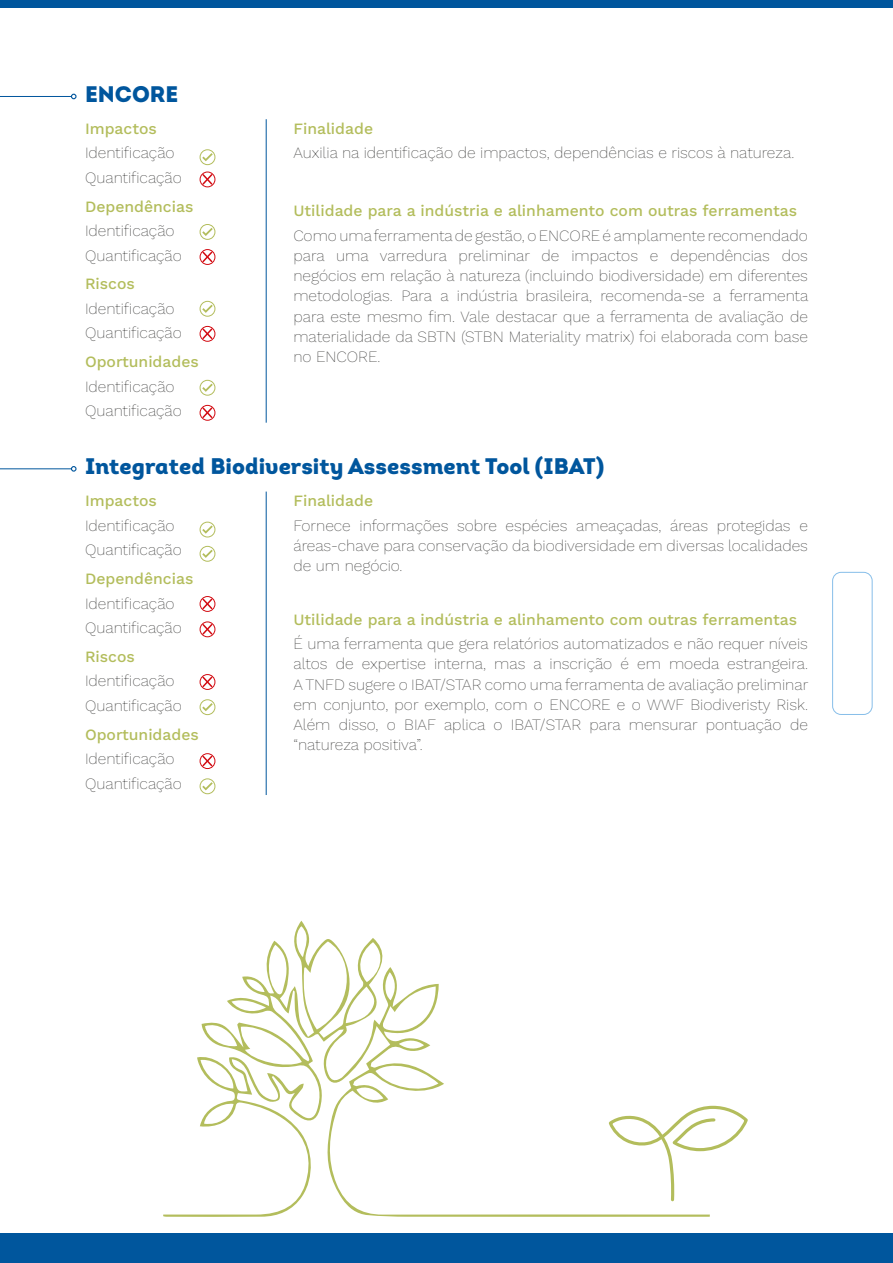
<style>
.page{position:relative;width:893px;height:1263px;background:#fff}
.page>*{position:absolute;margin:0;border:0;box-sizing:border-box;transform-origin:0 0}
.t1{font:22.5px "Intro Black Alt";color:#00569d}
.t2{font:200 15.75px/20.2px "Work Sans";color:#3c3c3b}
.t3{font:500 15.75px "Work Sans";color:#b3bd5c}
</style>
<div class="page">
<div style="left:832px;top:572px;width:40px;height:143px;border:1px solid #87bee9;border-radius:9px"></div>
<div style="left:0;top:0;width:893px;height:7px;background:#00569d"></div>
<div style="left:0;top:1233px;width:893px;height:30px;background:#00569d"></div>
<hr style="left:0;top:96px;width:71px;height:1px;background:#00569d">
<svg style="left:71px;top:94px;width:6px;height:5px"></svg>
<hr style="left:0;top:468px;width:71px;height:1px;background:#00569d">
<svg style="left:71px;top:466px;width:6px;height:6px"></svg>
<svg style="left:202px;top:153px;width:11px;height:8px"></svg>
<div style="left:200px;top:150px;width:15px;height:15px;border:1px solid #b3bd5c;border-radius:50%"></div>
<svg style="left:202px;top:525px;width:11px;height:9px"></svg>
<div style="left:200px;top:522px;width:15px;height:15px;border:1px solid #b3bd5c;border-radius:50%"></div>
<svg style="left:202px;top:550px;width:11px;height:8px"></svg>
<div style="left:200px;top:546px;width:15px;height:15px;border:1px solid #b3bd5c;border-radius:50%"></div>
<svg style="left:202px;top:228px;width:11px;height:8px"></svg>
<div style="left:200px;top:224px;width:15px;height:16px;border:1px solid #b3bd5c;border-radius:50%"></div>
<svg style="left:202px;top:305px;width:11px;height:8px"></svg>
<div style="left:200px;top:301px;width:15px;height:15px;border:1px solid #b3bd5c;border-radius:50%"></div>
<svg style="left:202px;top:384px;width:11px;height:8px"></svg>
<div style="left:200px;top:380px;width:15px;height:15px;border:1px solid #b3bd5c;border-radius:50%"></div>
<svg style="left:202px;top:703px;width:11px;height:8px"></svg>
<div style="left:200px;top:699px;width:15px;height:16px;border:1px solid #b3bd5c;border-radius:50%"></div>
<svg style="left:202px;top:782px;width:11px;height:8px"></svg>
<div style="left:200px;top:779px;width:15px;height:15px;border:1px solid #b3bd5c;border-radius:50%"></div>
<hr style="left:266px;top:119px;width:1px;height:304px;background:#00569d">
<hr style="left:266px;top:492px;width:1px;height:303px;background:#00569d">
<div style="left:200px;top:172px;width:15px;height:15px;border:1px solid #d20a11;border-radius:50%"></div>
<svg style="left:201px;top:173px;width:13px;height:13px"></svg>
<div style="left:200px;top:249px;width:15px;height:16px;border:1px solid #d20a11;border-radius:50%"></div>
<svg style="left:201px;top:250px;width:13px;height:14px"></svg>
<div style="left:200px;top:622px;width:15px;height:15px;border:1px solid #d20a11;border-radius:50%"></div>
<svg style="left:201px;top:622px;width:13px;height:14px"></svg>
<div style="left:200px;top:596px;width:15px;height:16px;border:1px solid #d20a11;border-radius:50%"></div>
<svg style="left:201px;top:597px;width:13px;height:13px"></svg>
<div style="left:200px;top:326px;width:15px;height:15px;border:1px solid #d20a11;border-radius:50%"></div>
<svg style="left:201px;top:327px;width:13px;height:13px"></svg>
<div style="left:200px;top:674px;width:15px;height:16px;border:1px solid #d20a11;border-radius:50%"></div>
<svg style="left:201px;top:675px;width:13px;height:14px"></svg>
<div style="left:200px;top:753px;width:15px;height:16px;border:1px solid #d20a11;border-radius:50%"></div>
<svg style="left:201px;top:754px;width:13px;height:14px"></svg>
<div style="left:200px;top:405px;width:15px;height:15px;border:1px solid #d20a11;border-radius:50%"></div>
<svg style="left:201px;top:406px;width:13px;height:13px"></svg>
<svg style="left:710px;top:1105px;width:38px;height:46px"></svg>
<svg style="left:163px;top:921px;width:547px;height:296px"></svg>
<h1 class="t1" style="left:85px;top:79px;width:95px">ENCORE</h1>
<p class="t3" style="left:85px;top:117px;width:73px">Impactos</p>
<p class="t2" style="left:85px;top:140px;width:98px;line-height:24.5px">Identificação<br>Quantificação</p>
<p class="t3" style="left:85px;top:194px;width:110px">Dependências</p>
<p class="t2" style="left:85px;top:218px;width:98px;line-height:24.5px">Identificação<br>Quantificação</p>
<p class="t3" style="left:85px;top:272px;width:51px">Riscos</p>
<p class="t2" style="left:85px;top:296px;width:98px;line-height:24.5px">Identificação<br>Quantificação</p>
<p class="t3" style="left:85px;top:350px;width:115px">Oportunidades</p>
<p class="t2" style="left:85px;top:374px;width:98px;line-height:24.5px">Identificação<br>Quantificação</p>
<p class="t3" style="left:293px;top:117px;width:81px">Finalidade</p>
<p class="t2" style="left:293px;top:143px;width:502px">Auxilia na identificação de impactos, dependências e riscos à natureza.</p>
<p class="t3" style="left:293px;top:199px;width:505px">Utilidade para a indústria e alinhamento com outras ferramentas</p>
<p class="t2" style="left:293px;top:225px;width:516px;text-align:justify">Como uma ferramenta de gestão, o ENCORE é amplamente recomendado para uma varredura preliminar de impactos e dependências dos negócios em relação à natureza (incluindo biodiversidade) em diferentes metodologias. Para a indústria brasileira, recomenda-se a ferramenta para este mesmo fim. Vale destacar que a ferramenta de avaliação de materialidade da SBTN (STBN Materiality matrix) foi elaborada com base no ENCORE.</p>
<h1 class="t1" style="left:85px;top:452px;width:521px">Integrated Biodiversity Assessment Tool (IBAT)</h1>
<p class="t3" style="left:85px;top:489px;width:73px">Impactos</p>
<p class="t2" style="left:85px;top:513px;width:98px;line-height:24.5px">Identificação<br>Quantificação</p>
<p class="t3" style="left:85px;top:567px;width:110px">Dependências</p>
<p class="t2" style="left:85px;top:591px;width:98px;line-height:24.5px">Identificação<br>Quantificação</p>
<p class="t3" style="left:85px;top:644px;width:51px">Riscos</p>
<p class="t2" style="left:85px;top:668px;width:98px;line-height:24.5px">Identificação<br>Quantificação</p>
<p class="t3" style="left:85px;top:722px;width:115px">Oportunidades</p>
<p class="t2" style="left:85px;top:746px;width:98px;line-height:24.5px">Identificação<br>Quantificação</p>
<p class="t3" style="left:293px;top:489px;width:81px">Finalidade</p>
<p class="t2" style="left:293px;top:515px;width:516px;text-align:justify">Fornece informações sobre espécies ameaçadas, áreas protegidas e áreas-chave para conservação da biodiversidade em diversas localidades de um negócio.</p>
<p class="t3" style="left:293px;top:607px;width:505px">Utilidade para a indústria e alinhamento com outras ferramentas</p>
<p class="t2" style="left:293px;top:633px;width:516px;text-align:justify">É uma ferramenta que gera relatórios automatizados e não requer níveis altos de expertise interna, mas a inscrição é em moeda estrangeira.<br>A TNFD sugere o IBAT/STAR como uma ferramenta de avaliação preliminar em conjunto, por exemplo, com o ENCORE e o WWF Biodiveristy Risk.<br>Além disso, o BIAF aplica o IBAT/STAR para mensurar pontuação de “natureza positiva”.</p>
</div>
